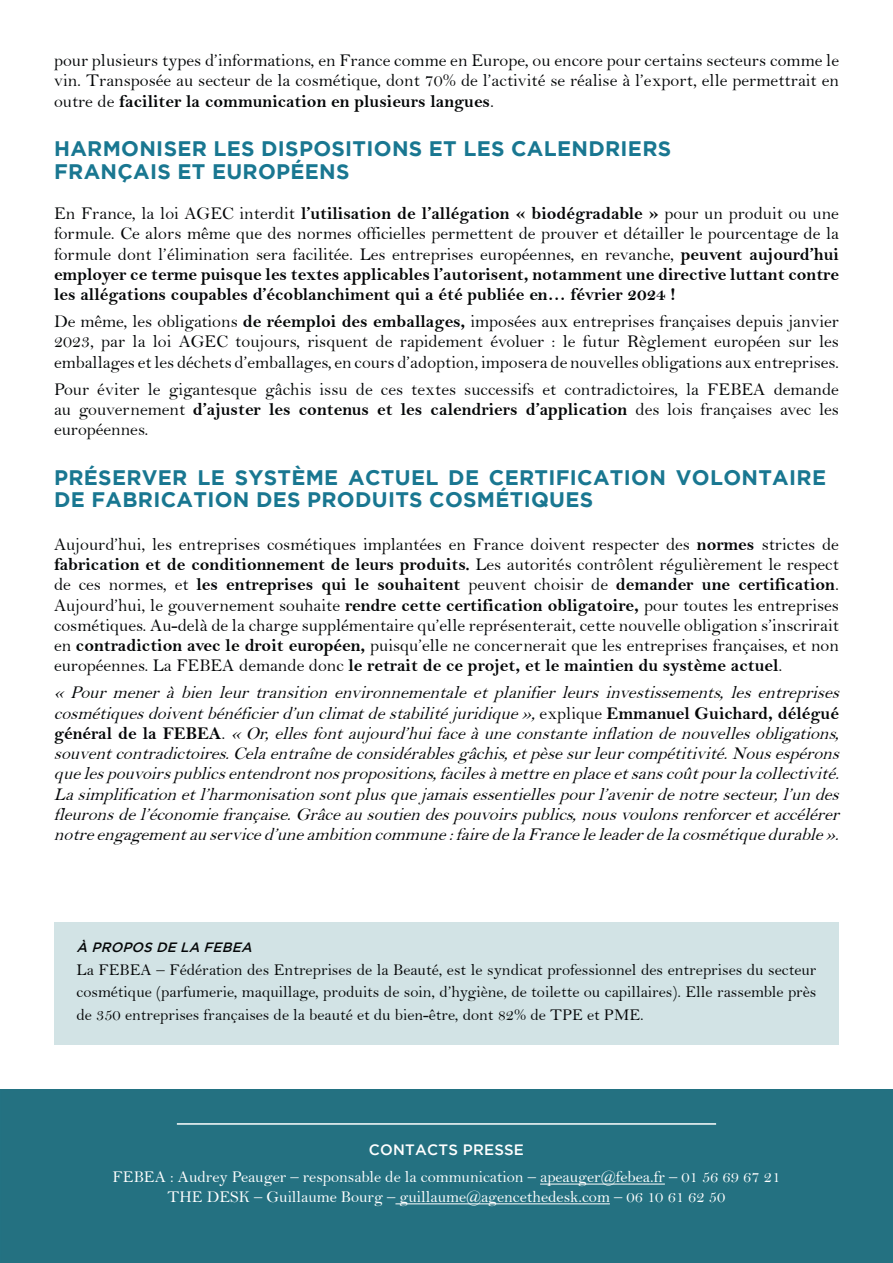
<style>
.page{position:relative;width:893px;height:1263px;background:#fff}
.page>*{position:absolute;margin:0;border:0;box-sizing:border-box;transform-origin:0 0}
.t1{font:700 21px/22.5px "Gotham";letter-spacing:.015em;color:#197791}
.t2{font:18px/20.2px "Bell";color:#050708;text-align:justify}
.t3{font:italic 18px/20.2px "Bell";color:#050708}
.t4{font:18px/20.2px "Bell MT Bold";color:#050708}
.t5{font:16.5px/22.5px "Bell";color:#050708;text-align:justify}
.t6{font:16.5px/19.8px "Bell";color:#fff;text-align:center}
.t7{font:500 15px "Gotham";letter-spacing:.015em;color:#fff}
.t8{font:italic 500 13.5px "Gotham";color:#050708}
.s1{font-family:"Bell"}
.s2{font-family:"Bell MT Bold"}
.s3{font-style:normal}
.s4{font-family:"Bell MT Bold";font-style:normal}
</style>
<div class="page">
<div style="left:0;top:1089px;width:893px;height:174px;background:#247181"></div>
<hr style="left:540px;top:1184px;width:125px;height:1px;background:#fff">
<hr style="left:395px;top:1203px;width:215px;height:1px;background:#fff">
<hr style="left:177px;top:1123px;width:539px;height:2px;background:#fff">
<div style="left:54px;top:922px;width:785px;height:123px;background:#d2e3e5"></div>
<p class="t2" style="left:54px;top:50px;width:786px">pour plusieurs types d’informations, en France comme en Europe, ou encore pour certains secteurs comme le vin. Transposée au secteur de la cosmétique, dont 70% de l’activité se réalise à l’export, elle permettrait en</p>
<p class="t4" style="left:54px;top:91px;width:441px"><span class="s1">outre de</span> faciliter la communication en plusieurs langues<span class="s1">.</span></p>
<p class="t1" style="left:54px;top:137px;width:619px">HARMONISER LES DISPOSITIONS ET LES CALENDRIERS<br>FRANÇAIS ET EUROPÉENS</p>
<p class="t2" style="left:54px;top:203px;width:786px">En France, la loi AGEC interdit <span class="s2">l’utilisation de l’allégation « biodégradable »</span> pour un produit ou une formule. Ce alors même que des normes officielles permettent de prouver et détailler le pourcentage de la formule dont l’élimination sera facilitée. Les entreprises européennes, en revanche, <span class="s2">peuvent aujourd’hui</span></p>
<p class="t4" style="left:54px;top:264px;width:786px">employer ce terme puisque les textes applicables l’autorisent, notamment une directive luttant contre les allégations coupables d’écoblanchiment qui a été publiée en… février 2024 !</p>
<p class="t2" style="left:54px;top:311px;width:786px">De même, les obligations <span class="s2">de réemploi des emballages,</span> imposées aux entreprises françaises depuis janvier 2023, par la loi AGEC toujours, risquent de rapidement évoluer : le futur Règlement européen sur les emballages et les déchets d’emballages, en cours d’adoption, imposera de nouvelles obligations aux entreprises.</p>
<p class="t2" style="left:54px;top:379px;width:786px">Pour éviter le gigantesque gâchis issu de ces textes successifs et contradictoires, la FEBEA demande</p>
<p class="t4" style="left:54px;top:399px;width:786px"><span class="s1">au gouvernement</span> d’ajuster les contenus et les calendriers d’application <span class="s1">des lois françaises avec les</span></p>
<p class="t2" style="left:54px;top:419px;width:96px">européennes.</p>
<p class="t1" style="left:54px;top:465px;width:773px">PRÉSERVER LE SYSTÈME ACTUEL DE CERTIFICATION VOLONTAIRE<br>DE FABRICATION DES PRODUITS COSMÉTIQUES</p>
<p class="t2" style="left:54px;top:534px;width:786px">Aujourd’hui, les entreprises cosmétiques implantées en France doivent respecter des <span class="s2">normes</span> strictes de</p>
<p class="t4" style="left:54px;top:554px;width:786px">fabrication et de conditionnement de leurs produits. <span class="s1">Les autorités contrôlent régulièrement le respect de ces normes, et</span> les entreprises qui le souhaitent <span class="s1">peuvent choisir de</span> demander une certification<span class="s1">.</span></p>
<p class="t2" style="left:54px;top:595px;width:786px">Aujourd’hui, le gouvernement souhaite <span class="s2">rendre cette certification obligatoire,</span> pour toutes les entreprises cosmétiques. Au-delà de la charge supplémentaire qu’elle représenterait, cette nouvelle obligation s’inscrirait en <span class="s2">contradiction avec le droit européen,</span> puisqu’elle ne concernerait que les entreprises françaises, et non</p>
<p class="t4" style="left:54px;top:655px;width:730px"><span class="s1">européennes. La FEBEA demande donc</span> le retrait de ce projet, et le maintien du système actuel<span class="s1">.</span></p>
<p class="t3" style="left:54px;top:682px;width:792px">« Pour mener à bien leur transition environnementale et planifier leurs investissements, les entreprises cosmétiquesdoiventbénéficierd’unclimatdestabilitéjuridique»,<span class="s3">e x p l i q u e</span> <span class="s4">E m m a n u e l G u i c h a r d , d é l é g u é g é n é r a l d e l a F E B E A</span> <span class="s3">.</span> «Or,ellesfontaujourd’huifaceàuneconstanteinflationdenouvellesobligations, souventcontradictoires.Celaentraînedeconsidérablesgâchis,etpèsesurleurcompétitivité.Nousespérons quelespouvoirspublicsentendrontnospropositions,facilesàmettreenplaceetsanscoûtpourlacollectivité.<br>Lasimplificationetl’harmonisationsontplusquejamaisessentiellespourl’avenirdenotresecteur,l’undes fleuronsdel’économiefrançaise.Grâceausoutiendespouvoirspublics,nousvoulonsrenforceretaccélérer notreengagementauserviced’uneambitioncommune:fairedelaFranceleleaderdelacosmétiquedurable».</p>
<p class="t8" style="left:77px;top:940px;width:181px">À PROPOS DE LA FEBEA</p>
<p class="t5" style="left:77px;top:958px;width:741px">La FEBEA – Fédération des Entreprises de la Beauté, est le syndicat professionnel des entreprises du secteur cosmétique (parfumerie, maquillage, produits de soin, d’hygiène, de toilette ou capillaires). Elle rassemble près de 350 entreprises françaises de la beauté et du bien-être, dont 82% de TPE et PME.</p>
<p class="t7" style="left:369px;top:1141px;width:157px">CONTACTS PRESSE</p>
<p class="t6" style="left:113px;top:1167px;width:669px">FEBEA : Audrey Peauger – responsable de la communication – apeauger@febea.fr – 01 56 69 67 21<br>THE DESK – Guillaume Bourg – guillaume@agencethedesk.com – 06 10 61 62 50</p>
</div>
